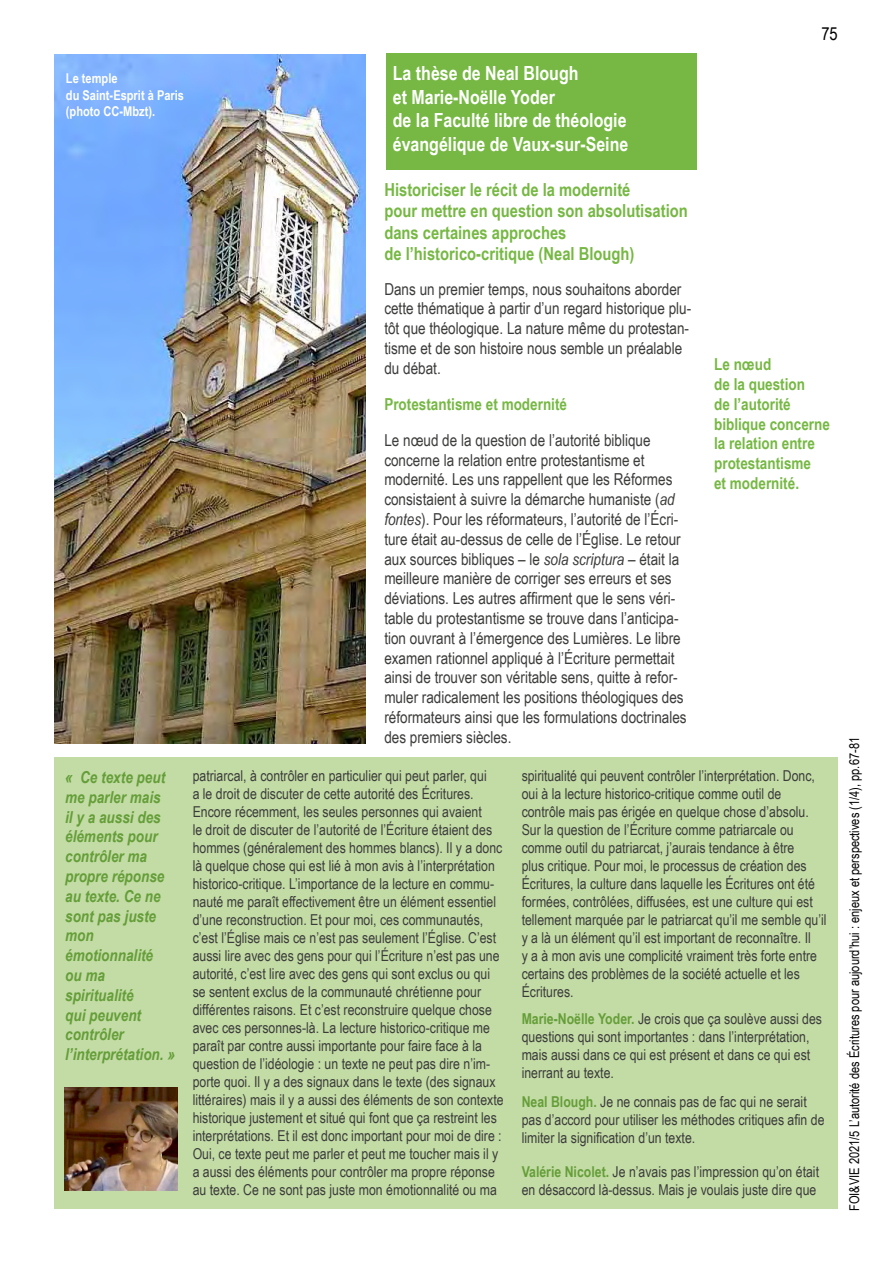
<style>
.page{position:relative;width:893px;height:1263px;background:#fff}
.page>*{position:absolute;margin:0;border:0;box-sizing:border-box;transform-origin:0 0}
.t1{font:700 19.5px/23.4px "Arial Narrow";color:#fff}
.t2{font:700 18px/21.6px "Arial Narrow";color:#76b843}
.t3{font:18px "Arial Narrow";color:#000}
.t4{font:16.5px/19.8px "Arial Narrow";color:#3c3c3b}
.t5{font:italic 700 16.5px/19.8px "Arial Narrow";color:#659e39}
.t6{font:700 16.5px/19.8px "Arial Narrow";color:#76b843}
.t7{font:15px/18px "Arial Narrow";color:#3c3c3b}
.t8{font:13.5px "Arial Narrow";color:#000}
.t9{font:700 13.5px/16.2px "Arial Narrow";color:#fff}
.s1{font-style:italic}
.s2{font-weight:700;color:#659e39}
</style>
<div class="page">
<div style="left:386px;top:53px;width:310px;height:117px;background:#76b843"></div>
<div style="left:55px;top:757px;width:783px;height:452px;background:#c3dca5"></div>
<img style="left:64px;top:1087px;width:113px;height:103px">
<img style="left:55px;top:54px;width:310px;height:690px">
<p class="t3" style="left:821px;top:20px;width:18px">75</p>
<p class="t9" style="left:66px;top:70px;width:120px">Le temple<br>du Saint-Esprit à Paris (photo CC-Mbzt).</p>
<p class="t5" style="left:65px;top:766px;width:111px">« Ce texte peut me parler mais<br>il y a aussi des éléments pour contrôler ma propre réponse au texte. Ce ne sont pas juste mon émotionnalité<br>ou ma spiritualité<br>qui peuvent contrôler l’interprétation. »</p>
<h1 class="t1" style="left:393px;top:61px;width:237px">La thèse de Neal Blough<br>et Marie-Noëlle Yoder<br>de la Faculté libre de théologie évangélique de Vaux-sur-Seine</h1>
<p class="t2" style="left:384px;top:178px;width:305px">Historiciser le récit de la modernité<br>pour mettre en question son absolutisation dans certaines approches<br>de l’historico-critique (Neal Blough)</p>
<p class="t4" style="left:384px;top:278px;width:308px">Dans un premier temps, nous souhaitons aborder cette thématique à partir d’un regard historique plu&shy;tôt que théologique. La nature même du protestan&shy;tisme et de son histoire nous semble un préalable du débat.</p>
<p class="t6" style="left:384px;top:393px;width:184px">Protestantisme et modernité</p>
<p class="t4" style="left:384px;top:429px;width:304px">Le nœud de la question de l’autorité biblique concerne la relation entre protestantisme et modernité. Les uns rappellent que les Réformes consistaient à suivre la démarche humaniste (<span class="s1">ad fontes</span>). Pour les réformateurs, l’autorité de l’Écri&shy;ture était au-dessus de celle de l’Église. Le retour aux sources bibliques – le <span class="s1">sola scriptura</span> – était la meilleure manière de corriger ses erreurs et ses déviations. Les autres affirment que le sens véri&shy;table du protestantisme se trouve dans l’anticipa&shy;tion ouvrant à l’émergence des Lumières. Le libre examen rationnel appliqué à l’Écriture permettait ainsi de trouver son véritable sens, quitte à refor&shy;muler radicalement les positions théologiques des réformateurs ainsi que les formulations doctrinales des premiers siècles.</p>
<p class="t7" style="left:193px;top:766px;width:312px">patriarcal, à contrôler en particulier qui peut parler, qui<br>a le droit de discuter de cette autorité des Écritures.<br>Encore récemment, les seules personnes qui avaient<br>le droit de discuter de l’autorité de l’Écriture étaient des hommes (généralement des hommes blancs). Il y a donc là quelque chose qui est lié à mon avis à l’interprétation historico-critique. L’importance de la lecture en commu&shy;nauté me paraît effectivement être un élément essentiel d’une reconstruction. Et pour moi, ces communautés, c’est l’Église mais ce n’est pas seulement l’Église. C’est aussi lire avec des gens pour qui l’Écriture n’est pas une autorité, c’est lire avec des gens qui sont exclus ou qui se sentent exclus de la communauté chrétienne pour différentes raisons. Et c’est reconstruire quelque chose avec ces personnes-là. La lecture historico-critique me paraît par contre aussi importante pour faire face à la question de l’idéologie : un texte ne peut pas dire n’im&shy;porte quoi. Il y a des signaux dans le texte (des signaux littéraires) mais il y a aussi des éléments de son contexte historique justement et situé qui font que ça restreint les interprétations. Et il est donc important pour moi de dire :<br>Oui, ce texte peut me parler et peut me toucher mais il y a aussi des éléments pour contrôler ma propre réponse au texte. Ce ne sont pas juste mon émotionnalité ou ma</p>
<p class="t7" style="left:522px;top:766px;width:306px">spiritualité qui peuvent contrôler l’interprétation. Donc, oui à la lecture historico-critique comme outil de contrôle mais pas érigée en quelque chose d’absolu.<br>Sur la question de l’Écriture comme patriarcale ou comme outil du patriarcat, j’aurais tendance à être<br>plus critique. Pour moi, le processus de création des Écritures, la culture dans laquelle les Écritures ont été formées, contrôlées, diffusées, est une culture qui est tellement marquée par le patriarcat qu’il me semble qu’il y a là un élément qu’il est important de reconnaître. Il<br>y a à mon avis une complicité vraiment très forte entre certains des problèmes de la société actuelle et les Écritures.</p>
<p class="t6" style="left:714px;top:354px;width:117px">Le nœud<br>de la question<br>de l’autorité biblique concerne la relation entre protestantisme<br>et modernité.</p>
<p class="t7" style="left:522px;top:1009px;width:302px"><span class="s2">Marie-Noëlle Yoder.</span> Je crois que ça soulève aussi des questions qui sont importantes : dans l’interprétation, mais aussi dans ce qui est présent et dans ce qui est inerrant au texte.</p>
<p class="t7" style="left:522px;top:1092px;width:304px"><span class="s2">Neal Blough.</span> Je ne connais pas de fac qui ne serait pas d’accord pour utiliser les méthodes critiques afin de limiter la signification d’un texte.</p>
<p class="t7" style="left:522px;top:1162px;width:299px"><span class="s2">Valérie Nicolet.</span> Je n’avais pas l’impression qu’on était en désaccord là-dessus. Mais je voulais juste dire que</p>
<p class="t8" style="left:844px;top:1211px;width:475px;rotate:-90deg">FOI&amp;VIE 2021/5 L’autorité des Écritures pour aujourd’hui : enjeux et perspectives (1/4), pp.67-81</p>
</div>
